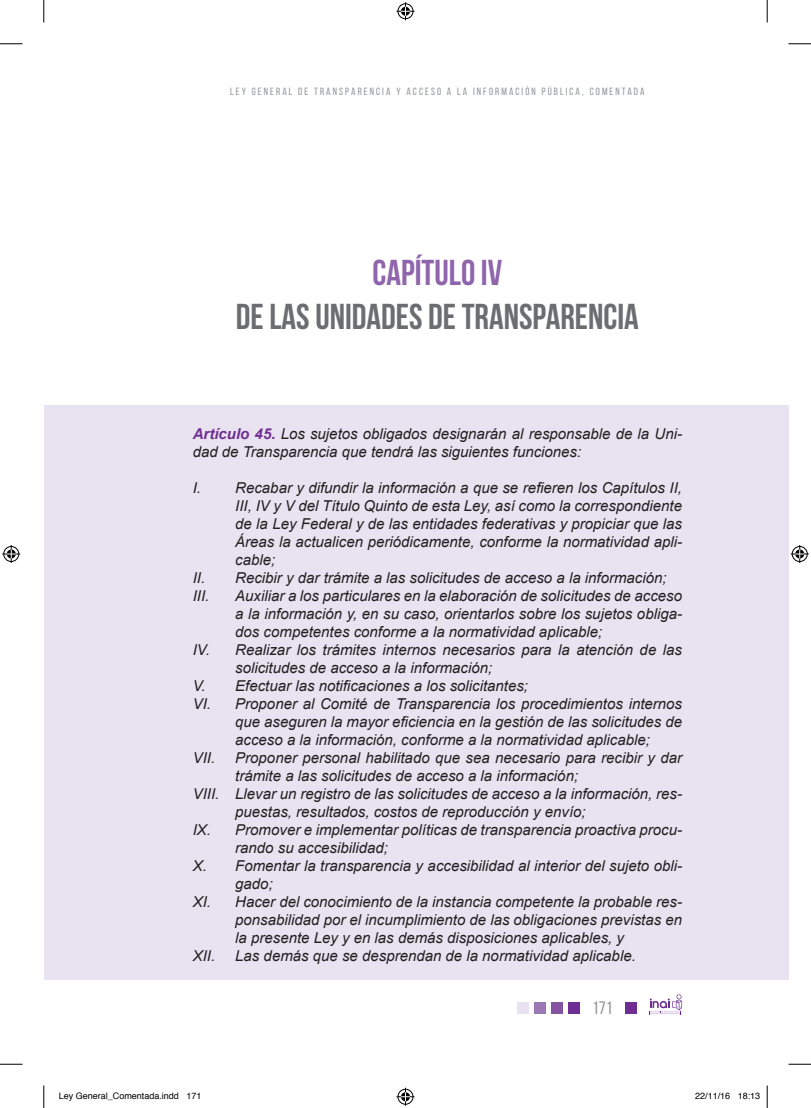
<style>
.page{position:relative;width:811px;height:1108px;background:#fff}
.page>*{position:absolute;margin:0;border:0;box-sizing:border-box;transform-origin:0 0}
.t1{font:700 36px "Bebas Neue";color:#6c6d70}
.t2{font:700 36px "Bebas Neue";color:#8f65ab}
.t3{font:18px "Bebas Neue";color:#939598}
.t4{font:italic 15px/18px "Arial";color:#231f20}
.t5{font:10.5px "Bebas Neue";letter-spacing:.2em;color:#939598}
.t6{font:9px "Helvetica";color:#000}
.s1{font-weight:700;color:#6f2f92}
</style>
<div class="page">
<svg style="left:649px;top:994px;width:33px;height:20px"></svg>
<div style="left:517px;top:1002px;width:11px;height:12px;background:#e9e2f0"></div>
<div style="left:624px;top:1002px;width:12px;height:12px;background:#6f2f92"></div>
<div style="left:534px;top:1002px;width:12px;height:12px;background:#9b77b5"></div>
<div style="left:551px;top:1002px;width:12px;height:12px;background:#8454a2"></div>
<div style="left:568px;top:1002px;width:12px;height:12px;background:#6f2f92"></div>
<div style="left:44px;top:405px;width:744px;height:574px;background:#e9e2f0"></div>
<svg style="left:0;top:44px;width:22px;height:1px"></svg>
<svg style="left:788px;top:44px;width:22px;height:1px"></svg>
<svg style="left:0;top:1064px;width:22px;height:1px"></svg>
<svg style="left:788px;top:1064px;width:22px;height:1px"></svg>
<svg style="left:44px;top:0;width:1px;height:22px"></svg>
<svg style="left:44px;top:1085px;width:1px;height:23px"></svg>
<svg style="left:766px;top:0;width:1px;height:22px"></svg>
<svg style="left:766px;top:1085px;width:1px;height:23px"></svg>
<svg style="left:396px;top:2px;width:18px;height:18px"></svg>
<svg style="left:396px;top:1088px;width:18px;height:18px"></svg>
<svg style="left:2px;top:545px;width:18px;height:18px"></svg>
<svg style="left:790px;top:545px;width:18px;height:18px"></svg>
<p class="t5" style="left:230px;top:86px;width:416px">LEY GENERAL DE TRANSPARENCIA Y ACCESO A LA INFORMACIÓN PÚBLICA, COMENTADA</p>
<h1 class="t2" style="left:372px;top:253px;width:131px">CAPÍTULO IV</h1>
<h1 class="t1" style="left:236px;top:296px;width:404px">DE LAS UNIDADES DE TRANSPARENCIA</h1>
<p class="t4" style="left:193px;top:425px;width:490px"><span class="s1">Artículo 45.</span> Los sujetos obligados designarán al responsable de la Uni&shy;dad de Transparencia que tendrá las siguientes funciones:</p>
<p class="t4" style="left:193px;top:479px;width:490px">I. Recabar y difundir la información a que se refieren los Capítulos II,</p>
<p class="t4" style="left:235px;top:497px;width:448px">III, IV y V del Título Quinto de esta Ley, así como la correspondiente</p>
<p class="t4" style="left:235px;top:515px;width:448px">de la Ley Federal y de las entidades federativas y propiciar que las</p>
<p class="t4" style="left:235px;top:533px;width:448px">Áreas la actualicen periódicamente, conforme la normatividad apli-</p>
<p class="t4" style="left:235px;top:551px;width:42px">cable;</p>
<p class="t4" style="left:193px;top:569px;width:475px">II. Recibir y dar trámite a las solicitudes de acceso a la información;</p>
<p class="t4" style="left:193px;top:587px;width:18px">III.</p>
<p class="t4" style="left:235px;top:587px;width:448px">Auxiliar a los particulares en la elaboración de solicitudes de acceso</p>
<p class="t4" style="left:235px;top:605px;width:448px">a la información y, en su caso, orientarlos sobre los sujetos obliga-</p>
<p class="t4" style="left:235px;top:623px;width:368px">dos competentes conforme a la normatividad aplicable;</p>
<p class="t4" style="left:193px;top:641px;width:490px">IV. Realizar los trámites internos necesarios para la atención de las</p>
<p class="t4" style="left:235px;top:659px;width:258px">solicitudes de acceso a la información;</p>
<p class="t4" style="left:193px;top:677px;width:337px">V. Efectuar las notificaciones a los solicitantes;</p>
<p class="t4" style="left:193px;top:695px;width:490px">VI. Proponer al Comité de Transparencia los procedimientos internos</p>
<p class="t4" style="left:235px;top:713px;width:448px">que aseguren la mayor eficiencia en la gestión de las solicitudes de</p>
<p class="t4" style="left:235px;top:731px;width:416px">acceso a la información, conforme a la normatividad aplicable;</p>
<p class="t4" style="left:193px;top:749px;width:24px">VII.</p>
<p class="t4" style="left:235px;top:749px;width:448px">Proponer personal habilitado que sea necesario para recibir y dar</p>
<p class="t4" style="left:235px;top:767px;width:344px">trámite a las solicitudes de acceso a la información;</p>
<p class="t4" style="left:193px;top:785px;width:490px">VIII. Llevar un registro de las solicitudes de acceso a la información, res-</p>
<p class="t4" style="left:235px;top:803px;width:352px">puestas, resultados, costos de reproducción y envío;</p>
<p class="t4" style="left:193px;top:821px;width:490px">IX. Promover e implementar políticas de transparencia proactiva procu-</p>
<p class="t4" style="left:235px;top:839px;width:154px">rando su accesibilidad;</p>
<p class="t4" style="left:193px;top:857px;width:490px">X. Fomentar la transparencia y accesibilidad al interior del sujeto obli-</p>
<p class="t4" style="left:235px;top:875px;width:39px">gado;</p>
<p class="t4" style="left:193px;top:893px;width:490px">XI. Hacer del conocimiento de la instancia competente la probable res-</p>
<p class="t4" style="left:235px;top:911px;width:448px">ponsabilidad por el incumplimiento de las obligaciones previstas en</p>
<p class="t4" style="left:235px;top:929px;width:390px">la presente Ley y en las demás disposiciones aplicables, y</p>
<p class="t4" style="left:193px;top:947px;width:24px">XII.</p>
<p class="t4" style="left:235px;top:947px;width:402px">Las demás que se desprendan de la normatividad aplicable.</p>
<p class="t3" style="left:592px;top:998px;width:21px">171</p>
<p class="t6" style="left:59px;top:1089px;width:144px">Ley General_Comentada.indd 171</p>
<p class="t6" style="left:695px;top:1089px;width:67px">22/11/16 18:13</p>
</div>
